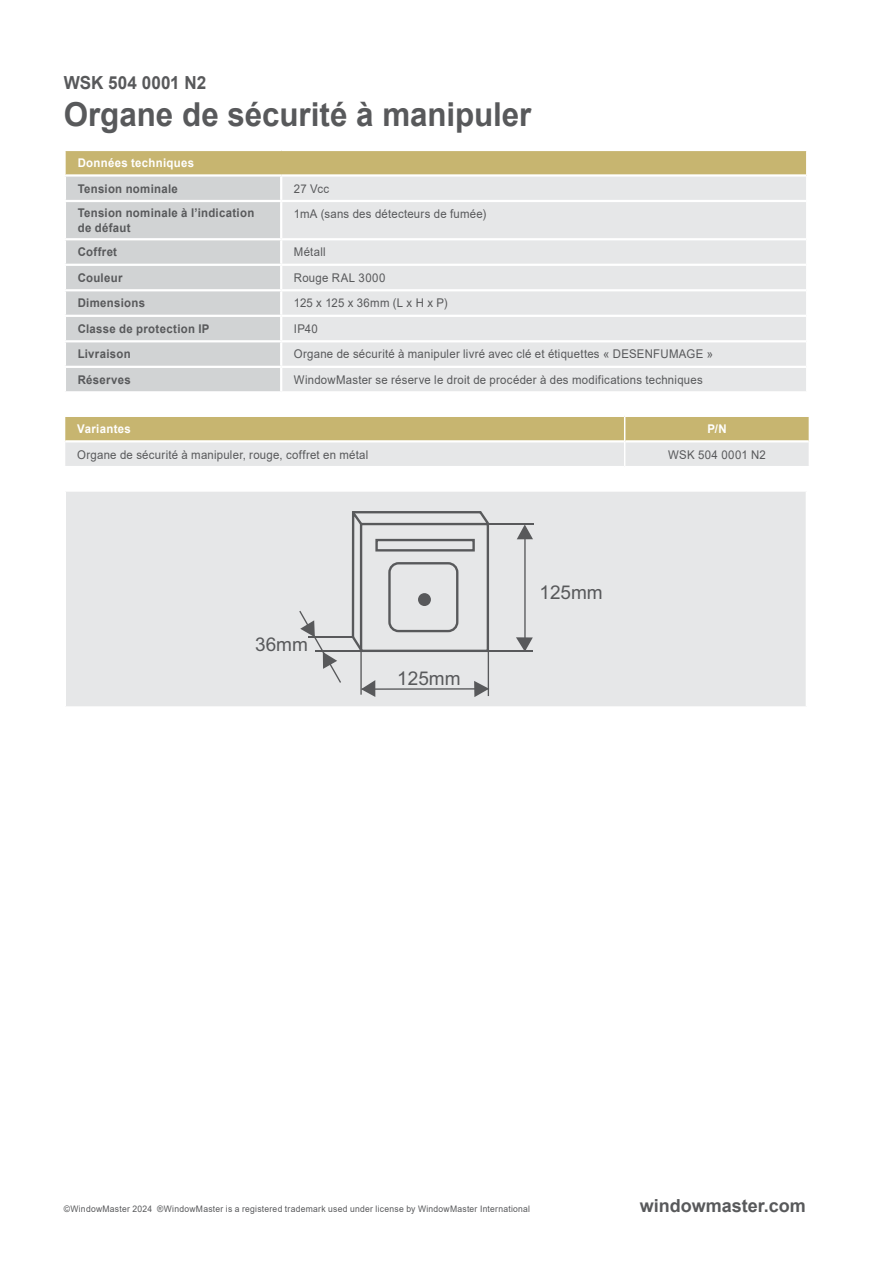
<style>
.page{position:relative;width:893px;height:1263px;background:#fff}
.page>*{position:absolute;margin:0;border:0;box-sizing:border-box;transform-origin:0 0}
.t1{font:700 33px "Arial";color:#58595b;scale:.95 1}
.t2{font:19.05px "Arial";color:#58595b}
.t3{font:700 18px "Arial";color:#58595b}
.t4{font:700 18px "Arial";color:#58595b;scale:.95 1}
.t5{font:12px "Arial";letter-spacing:.02em;color:#58595b;scale:.95 1}
.t6{font:700 12px/15px "Arial";letter-spacing:.025em;color:#58595b;scale:.95 1}
.t7{font:700 12px "Arial";letter-spacing:.03em;color:#fff;scale:.95 1}
.t8{font:9px "Arial";letter-spacing:.03em;color:#58595b;scale:.95 1}
</style>
<div class="page">
<svg style="left:65px;top:416px;width:744px;height:50px;background:#d9d1b1"></svg>
<div style="left:65px;top:491px;width:742px;height:216px;background:#e6e7e8"></div>
<hr style="left:64px;top:489px;width:744px;height:3px;background:#fff">
<hr style="left:64px;top:492px;width:2px;height:214px;background:#fff">
<hr style="left:806px;top:492px;width:2px;height:214px;background:#fff">
<hr style="left:64px;top:706px;width:744px;height:2px;background:#fff">
<hr style="left:315px;top:650px;width:45px;height:2px;background:#58595b">
<svg style="left:517px;top:524px;width:16px;height:15px"></svg>
<hr style="left:308px;top:637px;width:46px;height:1px;background:#58595b">
<hr style="left:488px;top:523px;width:45px;height:1px;background:#58595b">
<hr style="left:488px;top:651px;width:45px;height:1px;background:#58595b">
<hr style="left:524px;top:529px;width:2px;height:123px;background:#58595b">
<svg style="left:516px;top:637px;width:17px;height:14px"></svg>
<svg style="left:474px;top:681px;width:14px;height:16px"></svg>
<hr style="left:488px;top:651px;width:1px;height:45px;background:#58595b">
<hr style="left:362px;top:688px;width:127px;height:2px;background:#58595b">
<svg style="left:362px;top:680px;width:13px;height:17px"></svg>
<hr style="left:360px;top:649px;width:2px;height:46px;background:#58595b">
<svg style="left:299px;top:611px;width:42px;height:72px"></svg>
<svg style="left:350px;top:511px;width:141px;height:143px"></svg>
<div style="left:65px;top:150px;width:742px;height:25px;background:#c7b570"></div>
<div style="left:66px;top:177px;width:214px;height:214px;background:#d1d3d4"></div>
<div style="left:282px;top:177px;width:524px;height:214px;background:#e6e7e8"></div>
<hr style="left:281px;top:174px;width:525px;height:3px;background:#fff">
<hr style="left:64px;top:200px;width:217px;height:2px;background:#fff">
<hr style="left:281px;top:200px;width:525px;height:2px;background:#fff">
<hr style="left:64px;top:238px;width:217px;height:2px;background:#fff">
<hr style="left:281px;top:238px;width:525px;height:2px;background:#fff">
<hr style="left:64px;top:264px;width:217px;height:2px;background:#fff">
<hr style="left:281px;top:264px;width:525px;height:2px;background:#fff">
<hr style="left:64px;top:289px;width:217px;height:2px;background:#fff">
<hr style="left:281px;top:289px;width:525px;height:2px;background:#fff">
<hr style="left:64px;top:315px;width:217px;height:2px;background:#fff">
<hr style="left:281px;top:315px;width:525px;height:2px;background:#fff">
<hr style="left:64px;top:340px;width:217px;height:2px;background:#fff">
<hr style="left:281px;top:340px;width:525px;height:2px;background:#fff">
<hr style="left:64px;top:151px;width:2px;height:23px;background:#fff">
<hr style="left:64px;top:149px;width:217px;height:2px;background:#fff">
<hr style="left:281px;top:149px;width:526px;height:2px;background:#fff">
<svg style="left:806px;top:151px;width:1px;height:25px"></svg>
<hr style="left:64px;top:174px;width:217px;height:3px;background:#fff">
<hr style="left:64px;top:366px;width:217px;height:2px;background:#fff">
<hr style="left:281px;top:366px;width:525px;height:2px;background:#fff">
<h3 class="t4" style="left:64px;top:70px;width:151px">WSK 504 0001 N2</h3>
<h1 class="t1" style="left:64px;top:91px;width:494px">Organe de sécurité à manipuler</h1>
<p class="t7" style="left:78px;top:154px;width:124px">Données techniques</p>
<p class="t6" style="left:78px;top:181px;width:107px">Tension nominale</p>
<p class="t5" style="left:294px;top:180px;width:39px">27 Vcc</p>
<p class="t6" style="left:78px;top:205px;width:187px">Tension nominale à l’indication de défaut</p>
<p class="t5" style="left:294px;top:206px;width:204px">1mA (sans des détecteurs de fumée)</p>
<p class="t6" style="left:78px;top:245px;width:43px">Coffret</p>
<p class="t5" style="left:294px;top:244px;width:35px">Métall</p>
<p class="t6" style="left:78px;top:270px;width:49px">Couleur</p>
<p class="t5" style="left:294px;top:269px;width:98px">Rouge RAL 3000</p>
<p class="t6" style="left:78px;top:296px;width:72px">Dimensions</p>
<p class="t5" style="left:294px;top:295px;width:163px">125 x 125 x 36mm (L x H x P)</p>
<p class="t6" style="left:78px;top:321px;width:140px">Classe de protection IP</p>
<p class="t5" style="left:294px;top:320px;width:27px">IP40</p>
<p class="t6" style="left:78px;top:347px;width:57px">Livraison</p>
<p class="t5" style="left:294px;top:346px;width:443px">Organe de sécurité à manipuler livré avec clé et étiquettes « DESENFUMAGE »</p>
<p class="t6" style="left:78px;top:372px;width:57px">Réserves</p>
<p class="t5" style="left:294px;top:371px;width:432px">WindowMaster se réserve le droit de procéder à des modifications techniques</p>
<p class="t7" style="left:77px;top:420px;width:58px">Variantes</p>
<p class="t7" style="left:707px;top:420px;width:22px">P/N</p>
<p class="t5" style="left:77px;top:446px;width:308px">Organe de sécurité à manipuler, rouge, coffret en métal</p>
<p class="t5" style="left:668px;top:446px;width:104px">WSK 504 0001 N2</p>
<h2 class="t2" style="left:255px;top:632px;width:54px">36mm</h2>
<h2 class="t2" style="left:397px;top:665px;width:65px">125mm</h2>
<h2 class="t2" style="left:539px;top:580px;width:65px">125mm</h2>
<p class="t8" style="left:64px;top:1202px;width:492px">©WindowMaster 2024 ®WindowMaster is a registered trademark used under license by WindowMaster International</p>
<h3 class="t3" style="left:640px;top:1193px;width:168px">windowmaster.com</h3>
</div>
